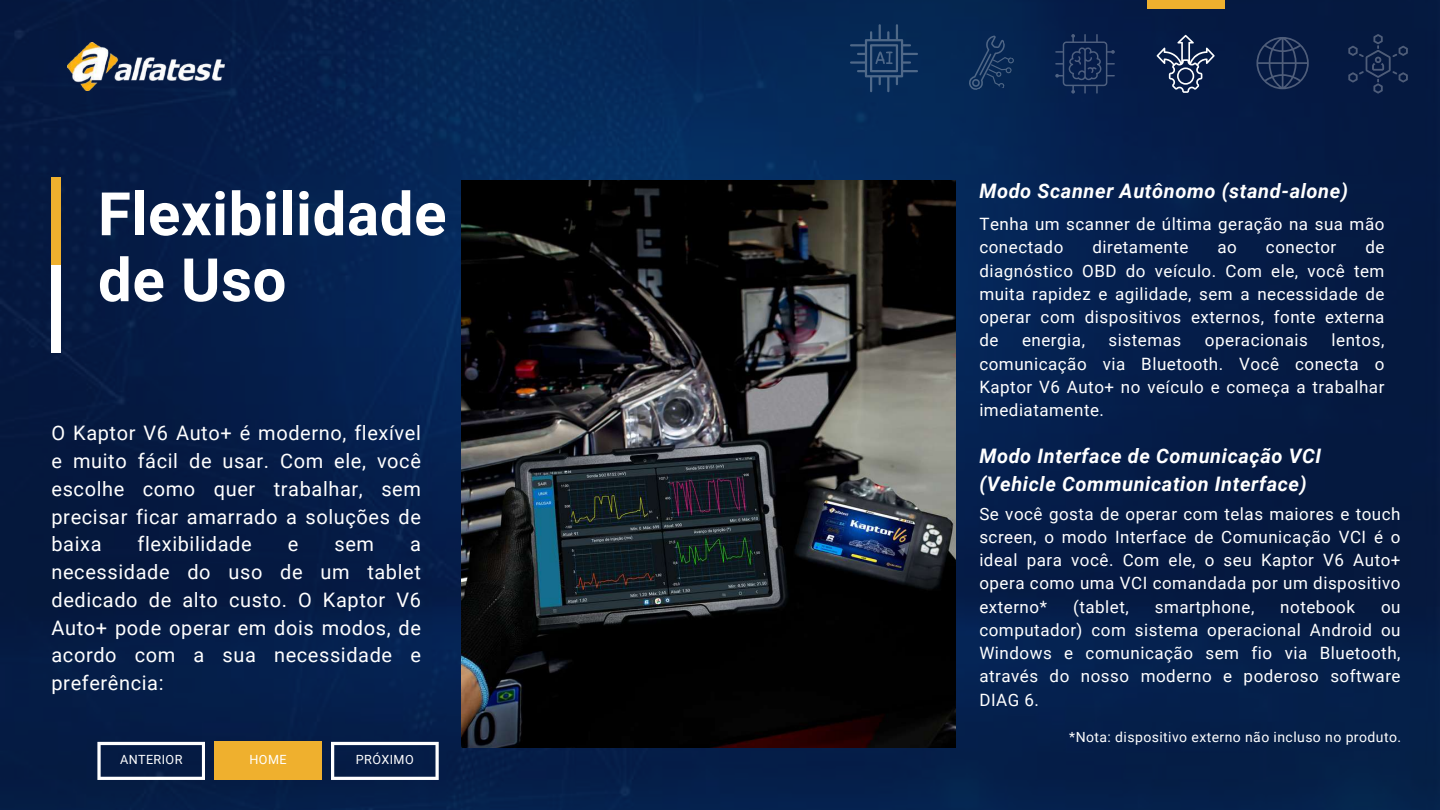
<style>
.page{position:relative;width:1440px;height:810px;background:#08244d}
.page>*{position:absolute;margin:0;border:0;box-sizing:border-box;transform-origin:0 0}
.t1{font:700 60px/66px "Roboto";letter-spacing:.01em;color:#fff}
.t2{font:20px/27.8px "Roboto";letter-spacing:.03em;color:#fff;text-align:justify}
.t3{font:italic 700 20px/27.8px "Roboto";letter-spacing:.03em;color:#fff}
.t4{font:17px/23.2px "Roboto";letter-spacing:.03em;color:#fff;text-align:justify}
.t5{font:14px "Roboto";letter-spacing:.03em;color:#fff}
.t6{font:12.6px "Roboto";letter-spacing:.03em;color:#fff}
</style>
<div class="page">
<div style="left:52px;top:177px;width:9px;height:88px;background:#efb02e"></div>
<div style="left:52px;top:265px;width:9px;height:87px;background:#fff"></div>
<div style="left:1147px;top:0;width:77px;height:9px;background:#efb02e"></div>
<svg style="left:850px;top:24px;width:68px;height:68px"></svg>
<svg style="left:969px;top:35px;width:45px;height:55px"></svg>
<svg style="left:1055px;top:34px;width:60px;height:59px"></svg>
<svg style="left:1157px;top:35px;width:58px;height:58px"></svg>
<svg style="left:1256px;top:37px;width:53px;height:52px"></svg>
<svg style="left:1348px;top:34px;width:60px;height:59px"></svg>
<img style="left:68px;top:42px;width:157px;height:48px">
<div style="left:214px;top:742px;width:108px;height:38px;background:#efb02e"></div>
<svg style="left:97px;top:742px;width:108px;height:38px"></svg>
<svg style="left:331px;top:742px;width:108px;height:38px"></svg>
<img style="left:462px;top:180px;width:494px;height:568px">
<h1 class="t1" style="left:98px;top:182px;width:350px">Flexibilidade de Uso</h1>
<p class="t2" style="left:52px;top:420px;width:371px">O Kaptor V6 Auto+ é moderno, flexível e muito fácil de usar. Com ele, você escolhe como quer trabalhar, sem precisar ficar amarrado a soluções de baixa</p>
<p class="t2" style="left:138px;top:531px;width:116px">flexibilidade</p>
<p class="t2" style="left:288px;top:531px;width:12px">e</p>
<p class="t2" style="left:334px;top:531px;width:41px">sem</p>
<p class="t2" style="left:52px;top:531px;width:371px;text-indent:359px">a necessidade do uso de um tablet dedicado de alto custo. O Kaptor V6<br>Auto+ pode operar em dois modos, de acordo com a sua necessidade e preferência:</p>
<p class="t6" style="left:120px;top:752px;width:64px">ANTERIOR</p>
<p class="t6" style="left:250px;top:752px;width:39px">HOME</p>
<p class="t6" style="left:356px;top:752px;width:59px">PRÓXIMO</p>
<p class="t3" style="left:979px;top:177px;width:370px">Modo Scanner Autônomo (stand-alone)</p>
<p class="t4" style="left:979px;top:213px;width:407px">Tenha um scanner de última geração na sua mão conectado</p>
<p class="t4" style="left:979px;top:236px;width:407px;text-indent:386px">de diagnóstico OBD do veículo. Com ele, você tem muita rapidez e agilidade, sem a necessidade de operar com dispositivos externos, fonte externa de</p>
<p class="t4" style="left:1092px;top:236px;width:98px">diretamente</p>
<p class="t4" style="left:1218px;top:236px;width:21px">ao</p>
<p class="t4" style="left:1266px;top:236px;width:72px">conector</p>
<p class="t4" style="left:979px;top:329px;width:407px;text-indent:352px">lentos, comunicação via Bluetooth. Você conecta o Kaptor V6 Auto+ no veículo e começa a trabalhar imediatamente.</p>
<p class="t4" style="left:1022px;top:329px;width:64px">energia,</p>
<p class="t4" style="left:1109px;top:329px;width:74px">sistemas</p>
<p class="t4" style="left:1205px;top:329px;width:105px">operacionais</p>
<p class="t3" style="left:979px;top:443px;width:343px">Modo Interface de Comunicação VCI (Vehicle Communication Interface)</p>
<p class="t4" style="left:979px;top:502px;width:423px">Se você gosta de operar com telas maiores e touch screen, o modo Interface de Comunicação VCI é o ideal para você. Com ele, o seu Kaptor V6 Auto+ opera como uma VCI comandada por um dispositivo externo*</p>
<p class="t4" style="left:1073px;top:595px;width:57px">(tablet,</p>
<p class="t4" style="left:1155px;top:595px;width:101px">smartphone,</p>
<p class="t4" style="left:1280px;top:595px;width:76px">notebook</p>
<p class="t4" style="left:979px;top:595px;width:423px;text-indent:402px">ou computador) com sistema operacional Android ou Windows e comunicação sem fio via Bluetooth, através do nosso moderno e poderoso software DIAG 6.</p>
<p class="t5" style="left:1069px;top:729px;width:333px">*Nota: dispositivo externo não incluso no produto.</p>
</div>
